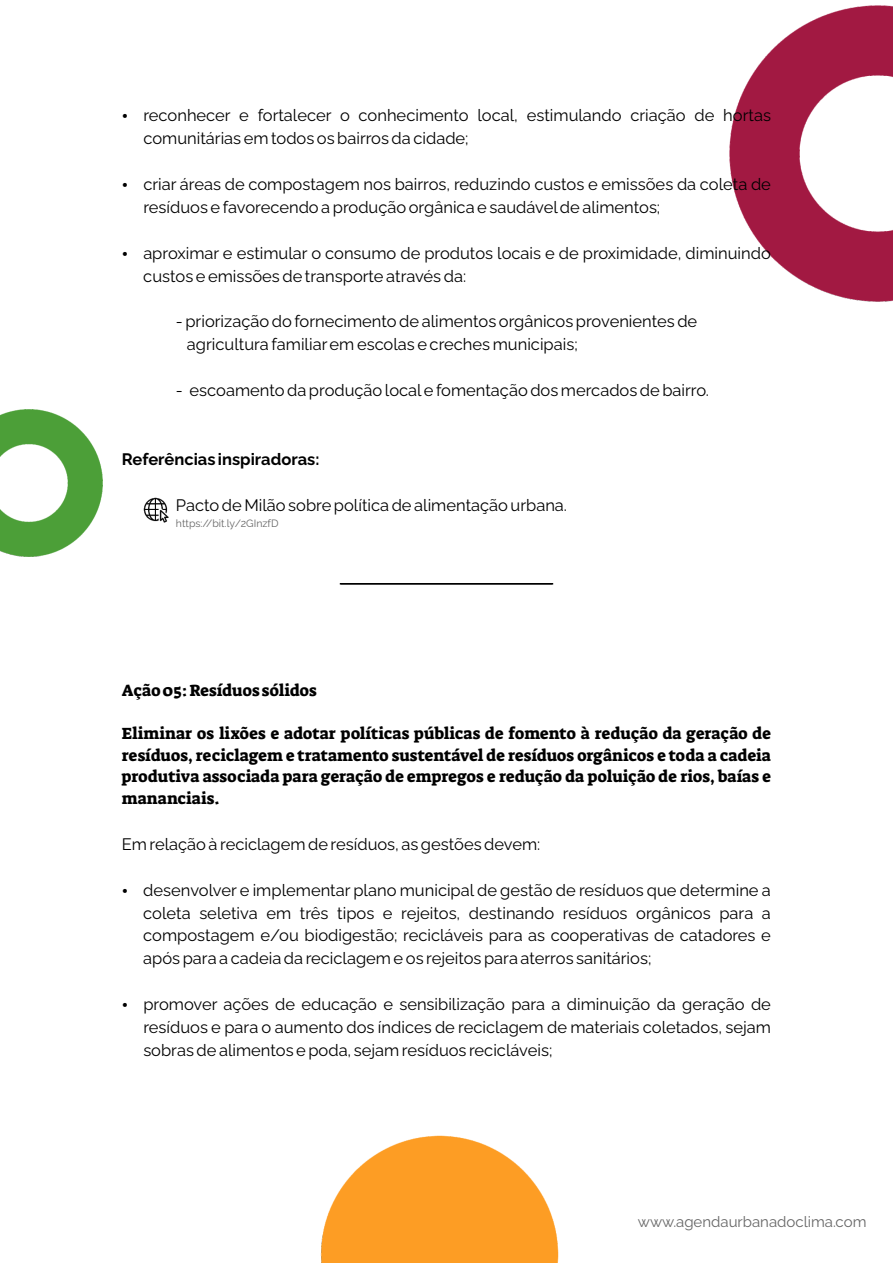
<style>
.page{position:relative;width:893px;height:1263px;background:#fff}
.page>*{position:absolute;margin:0;border:0;box-sizing:border-box;transform-origin:0 0}
.t1{font:16.5px/23px "Raleway";color:#000}
.t2{font:16.5px/21.6px "Suez One";color:#000;text-align:justify}
.t3{font:700 16.5px "Raleway";color:#000}
.t4{font:15px "Raleway";color:#666}
.t5{font:10.5px "Raleway";color:#666}
</style>
<div class="page">
<img style="left:320px;top:1135px;width:239px;height:128px">
<img style="left:0;top:409px;width:103px;height:148px">
<hr style="left:340px;top:583px;width:213px;height:1px;background:#000">
<img style="left:729px;top:5px;width:164px;height:297px">
<img style="left:144px;top:498px;width:24px;height:24px">
<p class="t1" style="left:143px;top:104px;width:629px">reconhecer e fortalecer o conhecimento local, estimulando criação de hortas comunitárias em todos os bairros da cidade;</p>
<p class="t1" style="left:143px;top:173px;width:629px">criar áreas de compostagem nos bairros, reduzindo custos e emissões da coleta de resíduos e favorecendo a produção orgânica e saudávelde alimentos;</p>
<p class="t1" style="left:143px;top:241px;width:629px">aproximar e estimular o consumo de produtos locais e de proximidade, diminuindo custos e emissões de transporte através da:</p>
<p class="t1" style="left:176px;top:310px;width:523px">- priorização do fornecimento de alimentos orgânicos provenientes de</p>
<p class="t1" style="left:187px;top:333px;width:392px">agricultura familiarem escolas e creches municipais;</p>
<p class="t1" style="left:176px;top:379px;width:535px">- escoamento da produção locale fomentação dos mercados de bairro.</p>
<p class="t3" style="left:122px;top:449px;width:199px">Referências inspiradoras:</p>
<p class="t1" style="left:176px;top:493px;width:393px">Pacto de Milão sobre política de alimentação urbana.</p>
<p class="t5" style="left:176px;top:517px;width:104px">https://bit.ly/2GInzfD</p>
<p class="t2" style="left:122px;top:680px;width:196px">Ação 05: Resíduos sólidos</p>
<p class="t2" style="left:122px;top:723px;width:650px">Eliminar os lixões e adotar políticas públicas de fomento à redução da geração de resíduos, reciclagem e tratamento sustentável de resíduos orgânicos e toda a cadeia produtiva associada para geração de empregos e redução da poluição de rios, baías e mananciais.</p>
<p class="t1" style="left:122px;top:832px;width:420px">Em relação à reciclagem de resíduos, as gestões devem:</p>
<p class="t1" style="left:143px;top:878px;width:629px;text-align:justify">desenvolver e implementar plano municipal de gestão de resíduos que determine a coleta seletiva em três tipos e rejeitos, destinando resíduos orgânicos para a compostagem e/ou biodigestão; recicláveis para as cooperativas de catadores e após para a cadeia da reciclagem e os rejeitos para aterros sanitários;</p>
<p class="t1" style="left:143px;top:993px;width:629px;text-align:justify">promover ações de educação e sensibilização para a diminuição da geração de resíduos e para o aumento dos índices de reciclagem de materiais coletados, sejam sobras de alimentos e poda, sejam resíduos recicláveis;</p>
<p class="t4" style="left:638px;top:1212px;width:230px">www.agendaurbanadoclima.com</p>
</div>
